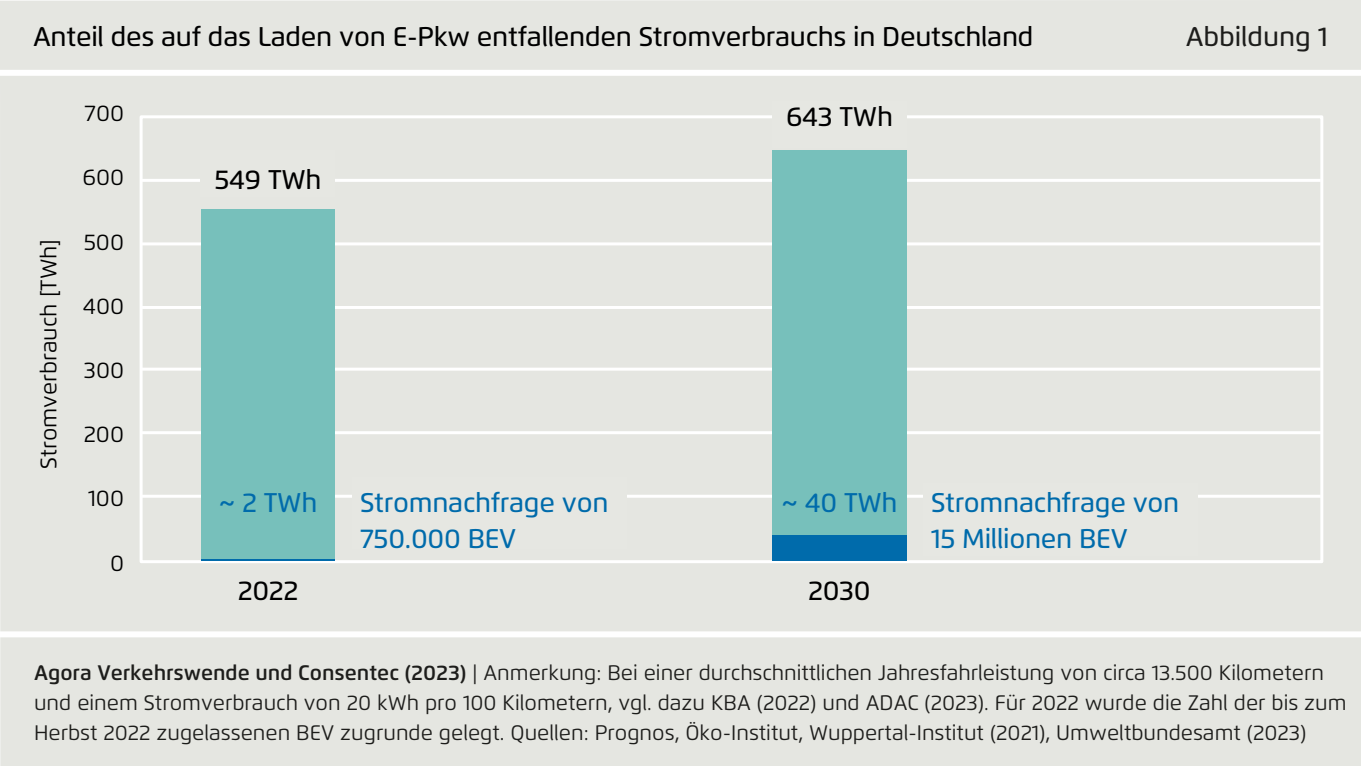
<style>
.page{position:relative;width:1361px;height:766px;background:#fff}
.page>*{position:absolute;margin:0;border:0;box-sizing:border-box;transform-origin:0 0}
.t1{font:500 27px "Flexo";letter-spacing:-.01em;color:#000}
.t2{font:500 27px/36px "Flexo";letter-spacing:-.01em;color:#006bab}
.t3{font:500 27px "Flexo";color:#1d1d1b}
.t4{font:22.5px "Flexo";color:#000}
.t5{font:21px/30px "Flexo";color:#1d1d1b}
.s1{font-weight:600}
</style>
<div class="page">
<div style="left:0;top:0;width:1361px;height:765px;background:#e5e6e1"></div>
<div style="left:0;top:70px;width:1361px;height:6px;background:#fff"></div>
<div style="left:0;top:631px;width:1361px;height:6px;background:#fff"></div>
<hr style="left:141px;top:179px;width:1179px;height:3px;background:#fff">
<hr style="left:141px;top:242px;width:1179px;height:3px;background:#fff">
<hr style="left:141px;top:306px;width:1179px;height:3px;background:#fff">
<hr style="left:141px;top:367px;width:1179px;height:3px;background:#fff">
<hr style="left:141px;top:431px;width:1179px;height:3px;background:#fff">
<hr style="left:141px;top:494px;width:1179px;height:3px;background:#fff">
<div style="left:140px;top:115px;width:1183px;height:448px;border:3px solid #fff"></div>
<div style="left:923px;top:483px;width:274px;height:72px;background:#e6e7e2"></div>
<div style="left:201px;top:209px;width:134px;height:351px;background:#77c0bb"></div>
<hr style="left:201px;top:559px;width:134px;height:1px;background:#006bab">
<div style="left:772px;top:150px;width:134px;height:410px;background:#77c0bb"></div>
<div style="left:772px;top:535px;width:134px;height:25px;background:#006bab"></div>
<div style="left:352px;top:476px;width:275px;height:72px;background:#e6e7e2"></div>
<div style="left:200px;top:150px;width:135px;height:46px;background:#e6e7e2"></div>
<div style="left:772px;top:101px;width:135px;height:46px;background:#e6e7e2"></div>
<p class="t1" style="left:33px;top:20px;width:1002px">Anteil des auf das Laden von E-Pkw entfallenden Stromverbrauchs in Deutschland</p>
<p class="t3" style="left:1185px;top:20px;width:144px">Abbildung 1</p>
<p class="t4" style="left:35px;top:469px;width:231px;rotate:-90deg">Stromverbrauch [TWh]</p>
<p class="t4" style="left:85px;top:100px;width:41px">700</p>
<p class="t4" style="left:82px;top:164px;width:43px">600</p>
<p class="t4" style="left:84px;top:228px;width:42px">500</p>
<p class="t4" style="left:83px;top:292px;width:43px">400</p>
<p class="t4" style="left:84px;top:356px;width:42px">300</p>
<p class="t4" style="left:84px;top:420px;width:42px">200</p>
<p class="t4" style="left:88px;top:484px;width:37px">100</p>
<p class="t4" style="left:110px;top:549px;width:16px">0</p>
<p class="t1" style="left:214px;top:163px;width:108px">549 TWh</p>
<p class="t1" style="left:786px;top:100px;width:108px">643 TWh</p>
<p class="t2" style="left:219px;top:484px;width:100px">~ 2 TWh</p>
<p class="t2" style="left:781px;top:484px;width:117px">~ 40 TWh</p>
<p class="t2" style="left:360px;top:484px;width:250px">Stromnachfrage von<br>750.000 BEV</p>
<p class="t2" style="left:931px;top:484px;width:250px">Stromnachfrage von<br>15 Millionen BEV</p>
<p class="t1" style="left:238px;top:574px;width:62px">2022</p>
<p class="t1" style="left:808px;top:574px;width:64px">2030</p>
<p class="t5" style="left:34px;top:657px;width:1314px"><span class="s1">Agora Verkehrswende und Consentec (2023)</span> | Anmerkung: Bei einer durchschnittlichen Jahresfahrleistung von circa 13.500 Kilometern und einem Stromverbrauch von 20 kWh pro 100 Kilometern, vgl. dazu KBA (2022) und ADAC (2023). Für 2022 wurde die Zahl der bis zum<br>Herbst 2022 zugelassenen BEV zugrunde gelegt. Quellen: Prognos, Öko-Institut, Wuppertal-Institut (2021), Umweltbundesamt (2023)</p>
</div>
